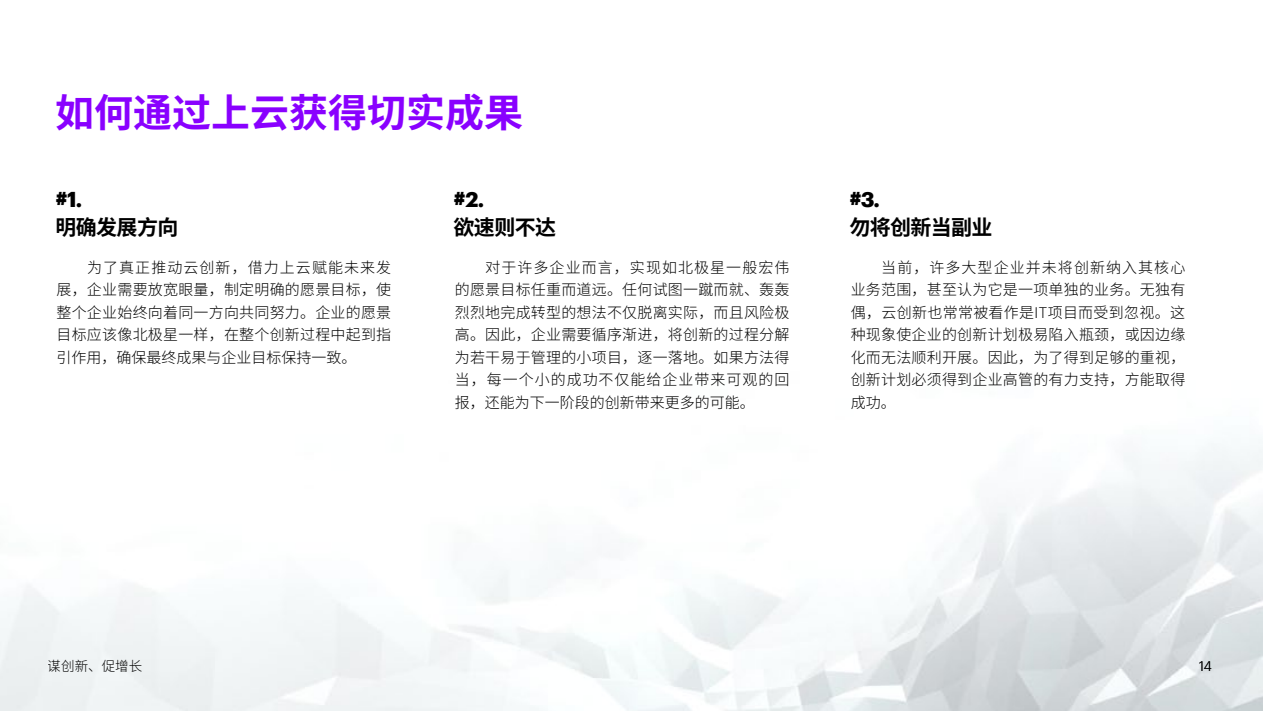
<style>
.page{position:relative;width:1263px;height:711px;background:#fff}
.page>*{position:absolute;margin:0;border:0;box-sizing:border-box;transform-origin:0 0}
.t1{font:700 39px "Source Han Sans CN";color:#8900ff}
.t2{font:700 21px "Source Han Sans CN";letter-spacing:-.03em;color:#000}
.t3{font:700 21px "Graphik";color:#000}
.t4{font:300 15px/22.5px "Source Han Sans CN";letter-spacing:.015em;color:#000;text-align:justify}
.t5{font:300 13.5px "Source Han Sans CN";color:#000}
.t6{font:300 13.5px "Graphik";color:#000}
.s1{font-family:"Graphik"}
</style>
<div class="page">
<h1 class="t1" style="left:55px;top:91px;width:470px">如何通过上云获得切实成果</h1>
<h2 class="t3" style="left:56px;top:182px;width:28px">#1.</h2>
<h2 class="t2" style="left:56px;top:215px;width:124px">明确发展方向</h2>
<h2 class="t3" style="left:454px;top:182px;width:32px">#2.</h2>
<h2 class="t2" style="left:454px;top:215px;width:104px">欲速则不达</h2>
<h2 class="t3" style="left:849px;top:182px;width:32px">#3.</h2>
<h2 class="t2" style="left:849px;top:215px;width:145px">勿将创新当副业</h2>
<p class="t4" style="left:57px;top:256px;width:336px;text-indent:31px">为了真正推动云创新，借力上云赋能未来发展，企业需要放宽眼量，制定明确的愿景目标，使整个企业始终向着同一方向共同努力。企业的愿景目标应该像北极星一样，在整个创新过程中起到指引作用，确保最终成果与企业目标保持一致。</p>
<p class="t4" style="left:455px;top:256px;width:336px;text-indent:31px">对于许多企业而言，实现如北极星一般宏伟的愿景目标任重而道远。任何试图一蹴而就、轰轰烈烈地完成转型的想法不仅脱离实际，而且风险极高。因此，企业需要循序渐进，将创新的过程分解为若干易于管理的小项目，逐一落地。如果方法得当，每一个小的成功不仅能给企业带来可观的回报，还能为下一阶段的创新带来更多的可能。</p>
<p class="t4" style="left:851px;top:256px;width:336px;text-indent:31px">当前，许多大型企业并未将创新纳入其核心业务范围，甚至认为它是一项单独的业务。无独有偶，云创新也常常被看作是<span class="s1">IT</span>项目而受到忽视。这种现象使企业的创新计划极易陷入瓶颈，或因边缘化而无法顺利开展。因此，为了得到足够的重视，创新计划必须得到企业高管的有力支持，方能取得成功。</p>
<p class="t5" style="left:48px;top:657px;width:96px">谋创新、促增长</p>
<p class="t6" style="left:1199px;top:655px;width:14px">14</p>
</div>
